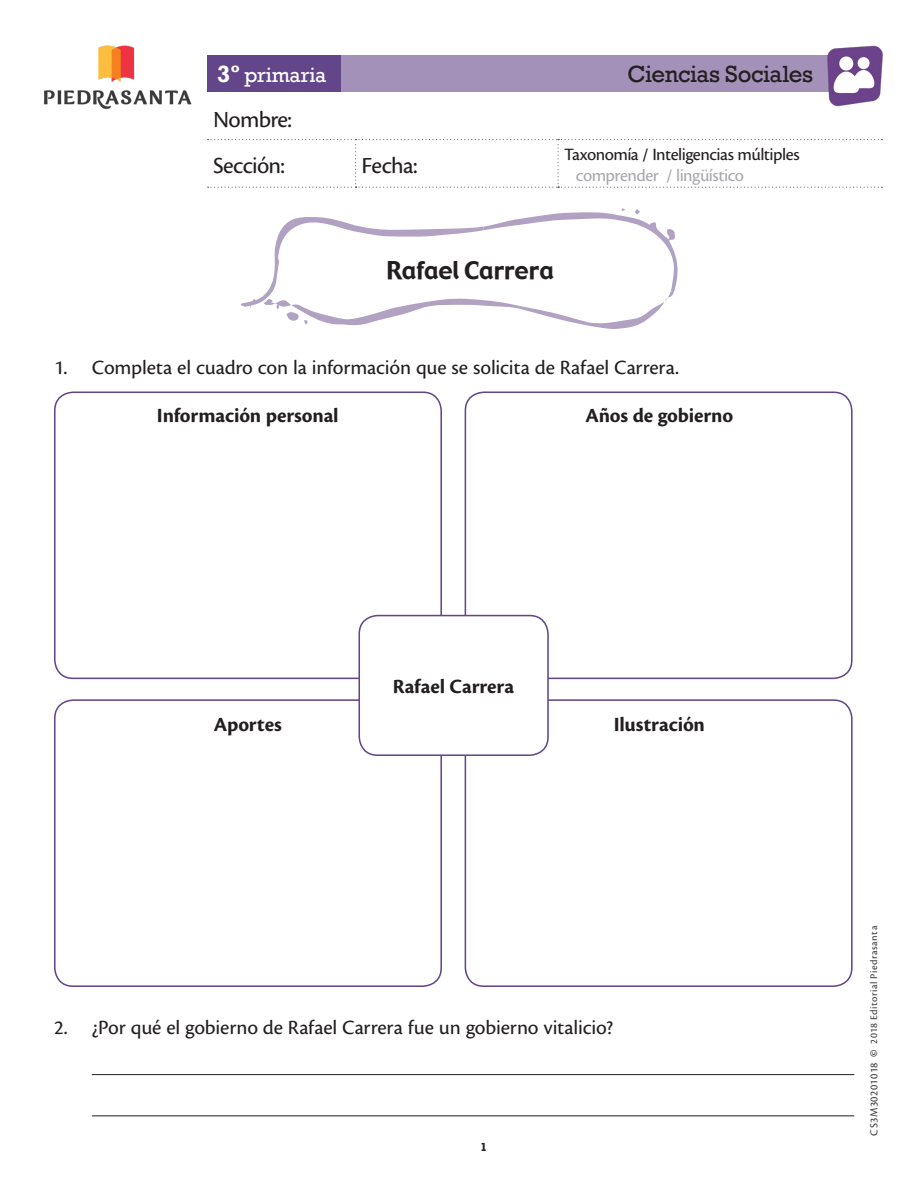
<style>
.page{position:relative;width:918px;height:1188px;background:#fff}
.page>*{position:absolute;margin:0;border:0;box-sizing:border-box;transform-origin:0 0}
.t1{font:24px/45.5px "Cronos Pro Capt";letter-spacing:-.03em;color:#231f20}
.t2{font:24px "Rockwell";letter-spacing:-.02em;color:#231f20}
.Tit_1y2{font:24px "Gadget";letter-spacing:-.005em;color:#231f20}
.Curso_NG{font:21px "Cronos Pro Capt";letter-spacing:-.01em;color:#231f20}
.Tit_1y2-2{font:700 21px "Cronos Pro";letter-spacing:-.005em;color:#231f20}
.t3{font:21px "Rockwell";letter-spacing:-.005em;color:#fff}
.t4{font:18px "Cronos Pro Capt";letter-spacing:-.03em;color:#231f20}
.Nombre_alumno{font:18px "Cronos Pro Capt";letter-spacing:-.03em;color:#a8a9ad}
.No__pagina{font:700 12px "Rockwell";color:#231f20}
._2014_Editorial_Pie{font:11.25px "Cronos Pro Capt";letter-spacing:.035em;color:#3e3e3f}
.t5{font:10.5px "Cronos Pro Capt";letter-spacing:.04em;color:#3e3e3f}
.s1{font-weight:700;font-size:24px}
.s2{font-family:"Cronos Pro";font-weight:700}
</style>
<div class="page">
<svg style="left:207px;top:55px;width:616px;height:37px;background:#9580ae"></svg>
<svg style="left:208px;top:139px;width:675px;height:49px"></svg>
<img style="left:43px;top:45px;width:149px;height:64px">
<img style="left:823px;top:45px;width:60px;height:62px">
<svg style="left:241px;top:208px;width:437px;height:121px"></svg>
<hr style="left:92px;top:1074px;width:762px;height:1px;background:#231f20">
<hr style="left:92px;top:1115px;width:762px;height:1px;background:#231f20">
<div style="left:54px;top:391px;width:388px;height:288px;border:2px solid #634589;border-radius:18px"></div>
<div style="left:465px;top:391px;width:388px;height:288px;border:2px solid #634589;border-radius:18px"></div>
<div style="left:465px;top:699px;width:388px;height:288px;border:2px solid #634589;border-radius:18px"></div>
<div style="left:54px;top:699px;width:388px;height:288px;border:2px solid #634589;border-radius:18px"></div>
<div style="left:359px;top:616px;width:189px;height:139px;background:#fff;border-radius:18px"></div>
<div style="left:358px;top:615px;width:191px;height:141px;border:2px solid #634589;border-radius:18px"></div>
<p class="t3" style="left:217px;top:63px;width:111px"><span class="s1">3º</span> primaria</p>
<p class="t2" style="left:628px;top:60px;width:187px">Ciencias Sociales</p>
<p class="t1" style="left:213px;top:97px;width:81px">Nombre:<br>Sección:</p>
<p class="t4" style="left:564px;top:144px;width:237px">Taxonomía / Inteligencias múltiples</p>
<p class="t1" style="left:362px;top:143px;width:58px">Fecha:</p>
<p class="Nombre_alumno" style="left:576px;top:165px;width:170px">comprender / lingüístico</p>
<p class="Tit_1y2" style="left:387px;top:254px;width:169px">Rafael Carrera</p>
<p class="Curso_NG" style="left:54px;top:355px;width:627px">1. Completa el cuadro con la información que se solicita de Rafael Carrera.</p>
<p class="Tit_1y2-2" style="left:157px;top:404px;width:183px">Información personal</p>
<p class="Tit_1y2-2" style="left:585px;top:404px;width:149px">Años de gobierno</p>
<p class="Tit_1y2-2" style="left:393px;top:674px;width:123px">Rafael Carrera</p>
<p class="Tit_1y2-2" style="left:214px;top:712px;width:70px">Aportes</p>
<p class="Tit_1y2-2" style="left:614px;top:712px;width:93px">Ilustración</p>
<p class="Curso_NG" style="left:54px;top:1015px;width:561px">2. ¿Por qué el gobierno de Rafael Carrera fue un gobierno vitalicio?</p>
<p class="No__pagina" style="left:481px;top:1139px;width:8px">1</p>
<p class="t5" style="left:868px;top:1057px;width:132px;rotate:-90deg"><span class="s2">©</span> 2018 Editorial Piedrasanta</p>
<p class="_2014_Editorial_Pie" style="left:868px;top:1136px;width:75px;rotate:-90deg">CS3M30201018</p>
</div>
